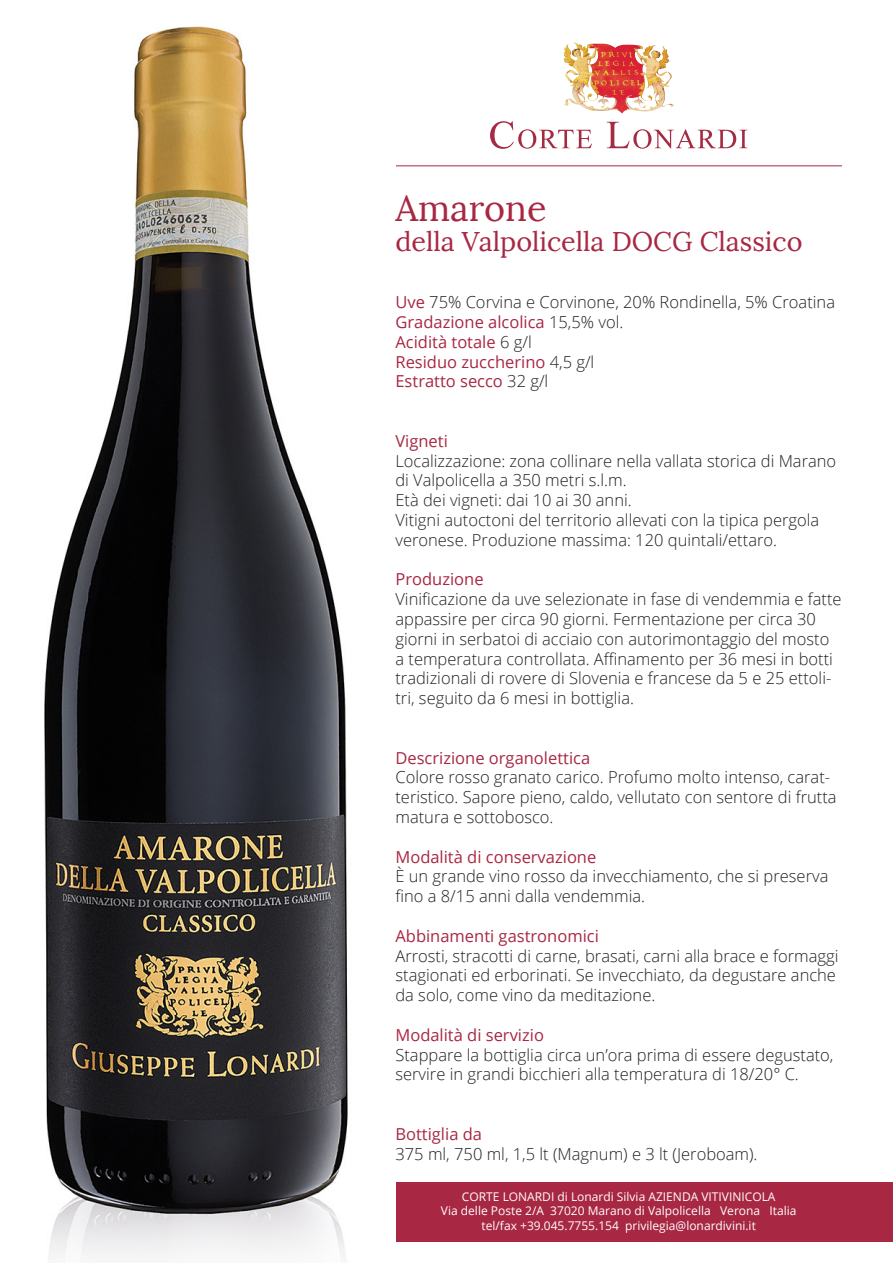
<style>
.page{position:relative;width:893px;height:1263px;background:#fff}
.page>*{position:absolute;margin:0;border:0;box-sizing:border-box;transform-origin:0 0}
.t1{font:36px "Lora";color:#a82743}
.t2{font:27px "Lora";color:#a82743}
.t3{font:300 16.5px/19.8px "Open Sans";color:#231f20}
.t4{font:16.5px "Open Sans";color:#a82743}
.t5{font:12px "Open Sans";color:#fff}
.s1{font-weight:400;color:#a82743}
.s2{font-weight:300;color:#231f20}
</style>
<div class="page">
<div style="left:395px;top:1182px;width:498px;height:60px;background:#a82743"></div>
<svg style="left:490px;top:121px;width:102px;height:28px"></svg>
<svg style="left:607px;top:122px;width:140px;height:27px"></svg>
<img style="left:563px;top:43px;width:16px;height:31px">
<hr style="left:395px;top:165px;width:447px;height:1px;background:#a82743">
<img style="left:44px;top:26px;width:304px;height:1235px">
<p class="t1" style="left:395px;top:186px;width:153px">Amarone</p>
<p class="t2" style="left:395px;top:225px;width:409px">della Valpolicella DOCG Classico</p>
<p class="t3" style="left:395px;top:292px;width:441px"><span class="s1">Uve</span> 75% Corvina e Corvinone, 20% Rondinella, 5% Croatina</p>
<p class="t4" style="left:395px;top:311px;width:229px">Gradazione alcolica <span class="s2">15,5% vol.</span></p>
<p class="t4" style="left:395px;top:330px;width:138px">Acidità totale <span class="s2">6 g/l</span></p>
<p class="t4" style="left:395px;top:350px;width:200px">Residuo zuccherino <span class="s2">4,5 g/l</span></p>
<p class="t4" style="left:395px;top:370px;width:154px">Estratto secco <span class="s2">32 g/l</span></p>
<p class="t4" style="left:395px;top:429px;width:54px">Vigneti</p>
<p class="t3" style="left:395px;top:450px;width:442px">Localizzazione: zona collinare nella vallata storica di Marano di Valpolicella a 350 metri s.l.m.</p>
<p class="t3" style="left:395px;top:490px;width:238px">Età dei vigneti: dai 10 ai 30 anni.</p>
<p class="t3" style="left:395px;top:510px;width:425px">Vitigni autoctoni del territorio allevati con la tipica pergola veronese. Produzione massima: 120 quintali/ettaro.</p>
<p class="t4" style="left:395px;top:568px;width:90px">Produzione</p>
<p class="t3" style="left:395px;top:589px;width:448px">Vinificazione da uve selezionate in fase di vendemmia e fatte appassire per circa 90 giorni. Fermentazione per circa 30 giorni in serbatoi di acciaio con autorimontaggio del mosto a temperatura controllata. Affinamento per 36 mesi in botti tradizionali di rovere di Slovenia e francese da 5 e 25 ettoli&shy;tri, seguito da 6 mesi in bottiglia.</p>
<p class="t4" style="left:395px;top:746px;width:196px">Descrizione organolettica</p>
<p class="t3" style="left:395px;top:767px;width:443px">Colore rosso granato carico. Profumo molto intenso, carat&shy;teristico. Sapore pieno, caldo, vellutato con sentore di frutta matura e sottobosco.</p>
<p class="t4" style="left:395px;top:845px;width:202px">Modalità di conservazione</p>
<p class="t3" style="left:395px;top:866px;width:434px">È un grande vino rosso da invecchiamento, che si preserva fino a 8/15 anni dalla vendemmia.</p>
<p class="t4" style="left:395px;top:924px;width:205px">Abbinamenti gastronomici</p>
<p class="t3" style="left:395px;top:945px;width:444px">Arrosti, stracotti di carne, brasati, carni alla brace e formaggi stagionati ed erborinati. Se invecchiato, da degustare anche da solo, come vino da meditazione.</p>
<p class="t4" style="left:395px;top:1023px;width:150px">Modalità di servizio</p>
<p class="t3" style="left:395px;top:1044px;width:440px">Stappare la bottiglia circa un’ora prima di essere degustato, servire in grandi bicchieri alla temperatura di 18/20° C.</p>
<p class="t4" style="left:395px;top:1122px;width:88px">Bottiglia da</p>
<p class="t3" style="left:395px;top:1143px;width:364px">375 ml, 750 ml, 1,5 lt (Magnum) e 3 lt (Jeroboam).</p>
<p class="t5" style="left:462px;top:1188px;width:315px">CORTE LONARDI di Lonardi Silvia AZIENDA VITIVINICOLA</p>
<p class="t5" style="left:441px;top:1203px;width:357px">Via delle Poste 2/A 37020 Marano di Valpolicella Verona Italia</p>
<p class="t5" style="left:482px;top:1217px;width:276px">tel/fax +39.045.7755.154 privilegia@lonardivini.it</p>
</div>
